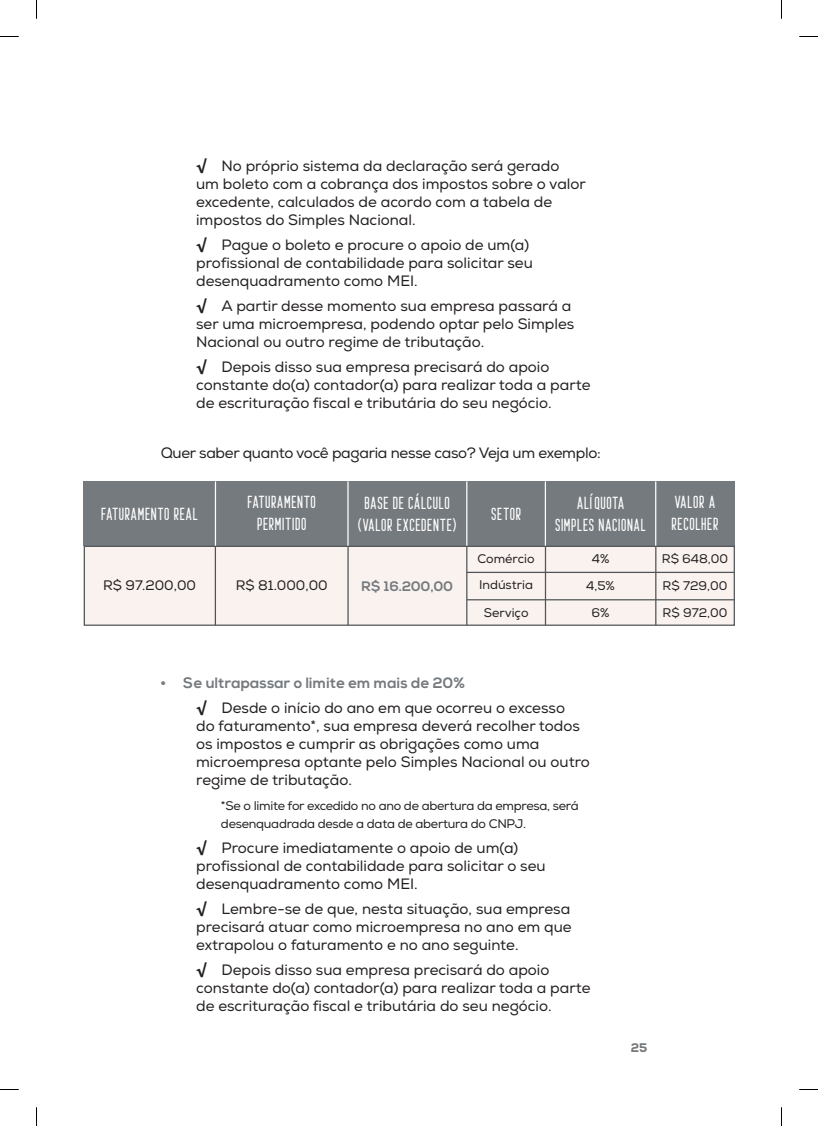
<style>
.page{position:relative;width:818px;height:1126px;background:#fff}
.page>*{position:absolute;margin:0;border:0;box-sizing:border-box;transform-origin:0 0}
.t1{font:17.5px/22.5px "Prestage";color:#fff;text-align:center}
.t2{font:15px/18px "Nexa";color:#231f20}
.t3{font:15px "Nexa";letter-spacing:-.02em;color:#231f20}
.t4{font:13.75px "Nexa";color:#231f20}
.t5{font:700 13.75px "Nexa";color:#757a7e}
.t6{font:12.5px/18px "Nexa";letter-spacing:-.02em;color:#231f20}
.t7{font:12.5px "Nexa";color:#231f20}
.t8{font:800 12.5px "Nexa";color:#757a7e}
.s1{font-family:"Helvetica LT Std";font-weight:900}
.s2{font-weight:700;color:#757a7e}
</style>
<div class="page">
<div style="left:84px;top:481px;width:650px;height:65px;background:#757a7e"></div>
<div style="left:84px;top:546px;width:131px;height:79px;background:#f9f2ef"></div>
<div style="left:215px;top:546px;width:133px;height:79px;background:#f9f2ef"></div>
<div style="left:348px;top:546px;width:118px;height:79px;background:#f9f2ef"></div>
<div style="left:655px;top:546px;width:78px;height:26px;background:#f9f2ef"></div>
<div style="left:466px;top:546px;width:79px;height:26px;background:#f9f2ef"></div>
<div style="left:655px;top:572px;width:78px;height:28px;background:#f9f2ef"></div>
<div style="left:466px;top:572px;width:79px;height:28px;background:#f9f2ef"></div>
<div style="left:655px;top:599px;width:78px;height:26px;background:#f9f2ef"></div>
<div style="left:466px;top:599px;width:79px;height:26px;background:#f9f2ef"></div>
<div style="left:545px;top:546px;width:110px;height:26px;background:#f9f2ef"></div>
<div style="left:545px;top:572px;width:110px;height:28px;background:#f9f2ef"></div>
<div style="left:545px;top:599px;width:110px;height:26px;background:#f9f2ef"></div>
<hr style="left:215px;top:481px;width:1px;height:65px;background:#fff">
<hr style="left:347px;top:481px;width:1px;height:65px;background:#fff">
<hr style="left:466px;top:481px;width:1px;height:65px;background:#fff">
<hr style="left:544px;top:481px;width:1px;height:65px;background:#fff">
<hr style="left:654px;top:481px;width:2px;height:65px;background:#fff">
<hr style="left:466px;top:571px;width:267px;height:2px;background:#505457">
<hr style="left:466px;top:599px;width:267px;height:1px;background:#505457">
<hr style="left:215px;top:546px;width:1px;height:79px;background:#505457">
<hr style="left:347px;top:546px;width:1px;height:79px;background:#505457">
<hr style="left:466px;top:546px;width:1px;height:79px;background:#505457">
<hr style="left:544px;top:546px;width:1px;height:79px;background:#505457">
<hr style="left:654px;top:546px;width:2px;height:79px;background:#505457">
<div style="left:84px;top:545px;width:650px;height:80px;border:1px solid #505457"></div>
<svg style="left:0;top:36px;width:19px;height:1px"></svg>
<svg style="left:799px;top:36px;width:18px;height:1px"></svg>
<svg style="left:0;top:1089px;width:19px;height:1px"></svg>
<svg style="left:799px;top:1089px;width:18px;height:1px"></svg>
<svg style="left:36px;top:0;width:1px;height:19px"></svg>
<svg style="left:36px;top:1107px;width:1px;height:18px"></svg>
<p class="t2" style="left:196px;top:157px;width:391px"><span class="s1">√</span> No próprio sistema da declaração será gerado um boleto com a cobrança dos impostos sobre o valor excedente, calculados de acordo com a tabela de impostos do Simples Nacional.</p>
<p class="t2" style="left:196px;top:236px;width:338px"><span class="s1">√</span> Pague o boleto e procure o apoio de um(a) profissional de contabilidade para solicitar seu desenquadramento como MEI.</p>
<p class="t2" style="left:196px;top:297px;width:379px"><span class="s1">√</span> A partir desse momento sua empresa passará a ser uma microempresa, podendo optar pelo Simples<br>Nacional ou outro regime de tributação.</p>
<p class="t2" style="left:196px;top:358px;width:396px"><span class="s1">√</span> Depois disso sua empresa precisará do apoio constante do(a) contador(a) para realizar toda a parte de escrituração fiscal e tributária do seu negócio.</p>
<p class="t3" style="left:160px;top:444px;width:441px">Quer saber quanto você pagaria nesse caso? Veja um exemplo:</p>
<p class="t1" style="left:357px;top:490px;width:101px">BASE DE CÁLCULO (VALOR EXCEDENTE)</p>
<p class="t1" style="left:554px;top:490px;width:93px">ALÍQUOTA<br>SIMPLES NACIONAL</p>
<p class="t1" style="left:247px;top:489px;width:70px">FATURAMENTO<br>PERMITIDO</p>
<p class="t1" style="left:670px;top:489px;width:49px;text-align:left">VALOR A<br>RECOLHER</p>
<p class="t1" style="left:101px;top:501px;width:99px">FATURAMENTO REAL</p>
<p class="t1" style="left:490px;top:501px;width:32px">SETOR</p>
<p class="t4" style="left:103px;top:577px;width:94px">R$ 97.200,00</p>
<p class="t4" style="left:235px;top:577px;width:93px">R$ 81.000,00</p>
<p class="t5" style="left:361px;top:578px;width:93px">R$ 16.200,00</p>
<p class="t7" style="left:477px;top:551px;width:59px">Comércio</p>
<p class="t6" style="left:591px;top:550px;width:19px">4%</p>
<p class="t6" style="left:661px;top:550px;width:68px">R$ 648,00</p>
<p class="t7" style="left:479px;top:577px;width:55px">Indústria</p>
<p class="t6" style="left:585px;top:577px;width:30px">4,5%</p>
<p class="t6" style="left:662px;top:576px;width:66px">R$ 729,00</p>
<p class="t7" style="left:483px;top:604px;width:46px">Serviço</p>
<p class="t6" style="left:591px;top:603px;width:19px">6%</p>
<p class="t6" style="left:662px;top:603px;width:66px">R$ 972,00</p>
<p class="t2" style="left:196px;top:670px;width:370px;line-height:25.1px;text-indent:-35px"><span class="s2">• Se ultrapassar o limite em mais de 20%<br></span><span class="s1">√</span> Desde o início do ano em que ocorreu o excesso</p>
<p class="t2" style="left:196px;top:716px;width:395px">do faturamento*, sua empresa deverá recolher todos os impostos e cumprir as obrigações como uma microempresa optante pelo Simples Nacional ou outro regime de tributação.</p>
<p class="t6" style="left:221px;top:796px;width:359px">*Se o limite for excedido no ano de abertura da empresa, será desenquadrada desde a data de abertura do CNPJ.</p>
<p class="t2" style="left:196px;top:839px;width:351px"><span class="s1">√</span> Procure imediatamente o apoio de um(a) profissional de contabilidade para solicitar o seu desenquadramento como MEI.</p>
<p class="t2" style="left:196px;top:900px;width:377px;text-align:justify"><span class="s1">√</span> Lembre-se de que, nesta situação, sua empresa precisará atuar como microempresa no ano em que extrapolou o faturamento e no ano seguinte.</p>
<p class="t2" style="left:196px;top:961px;width:396px"><span class="s1">√</span> Depois disso sua empresa precisará do apoio constante do(a) contador(a) para realizar toda a parte de escrituração fiscal e tributária do seu negócio.</p>
<p class="t8" style="left:630px;top:1039px;width:18px">25</p>
</div>
